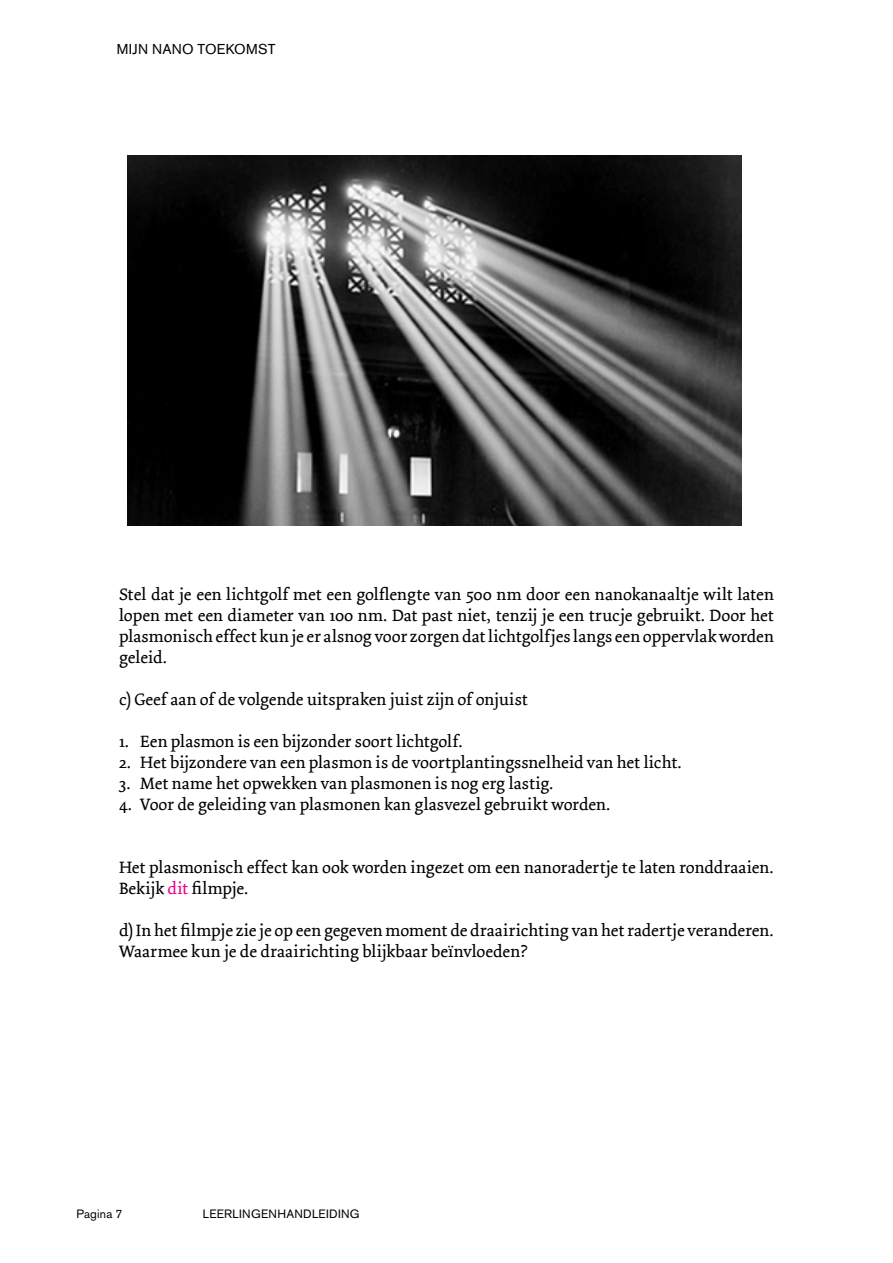
<style>
.page{position:relative;width:893px;height:1263px;background:#fff}
.page>*{position:absolute;margin:0;border:0;box-sizing:border-box;transform-origin:0 0}
.t1{font:17.25px/21px "Dolly";color:#000}
.t2{font:14.25px "Akzidenz Grotesk BQ";letter-spacing:.015em;color:#000}
.t3{font:12px "Akzidenz Grotesk BQ";letter-spacing:.025em;color:#000}
.s1{color:#eb038d}
</style>
<div class="page">
<img style="left:128px;top:156px;width:613px;height:369px">
<p class="t2" style="left:117px;top:40px;width:160px">MIJN NANO TOEKOMST</p>
<p class="t1" style="left:119px;top:584px;width:656px;text-align:justify">Stel dat je een lichtgolf met een golflengte van 500 nm door een nanokanaaltje wilt laten lopen met een diameter van 100 nm. Dat past niet, tenzij je een trucje gebruikt. Door het plasmonisch effect kun je er alsnog voor zorgen dat lichtgolfjes langs een oppervlak worden geleid.</p>
<p class="t1" style="left:119px;top:689px;width:410px">c) Geef aan of de volgende uitspraken juist zijn of onjuist</p>
<p class="t1" style="left:119px;top:731px;width:345px">1. Een plasmon is een bijzonder soort lichtgolf.</p>
<p class="t1" style="left:119px;top:752px;width:564px">2. Het bijzondere van een plasmon is de voortplantingssnelheid van het licht.</p>
<p class="t1" style="left:119px;top:773px;width:436px">3. Met name het opwekken van plasmonen is nog erg lastig.</p>
<p class="t1" style="left:119px;top:794px;width:493px">4. Voor de geleiding van plasmonen kan glasvezel gebruikt worden.</p>
<p class="t1" style="left:119px;top:857px;width:656px">Het plasmonisch effect kan ook worden ingezet om een nanoradertje te laten ronddraaien.<br>Bekijk <span class="s1">dit</span> filmpje.</p>
<p class="t1" style="left:119px;top:920px;width:656px">d) In het filmpje zie je op een gegeven moment de draairichting van het radertje veranderen.<br>Waarmee kun je de draairichting blijkbaar beïnvloeden?</p>
<p class="t3" style="left:77px;top:1207px;width:48px">Pagina 7</p>
<p class="t3" style="left:203px;top:1207px;width:158px">LEERLINGENHANDLEIDING</p>
</div>
